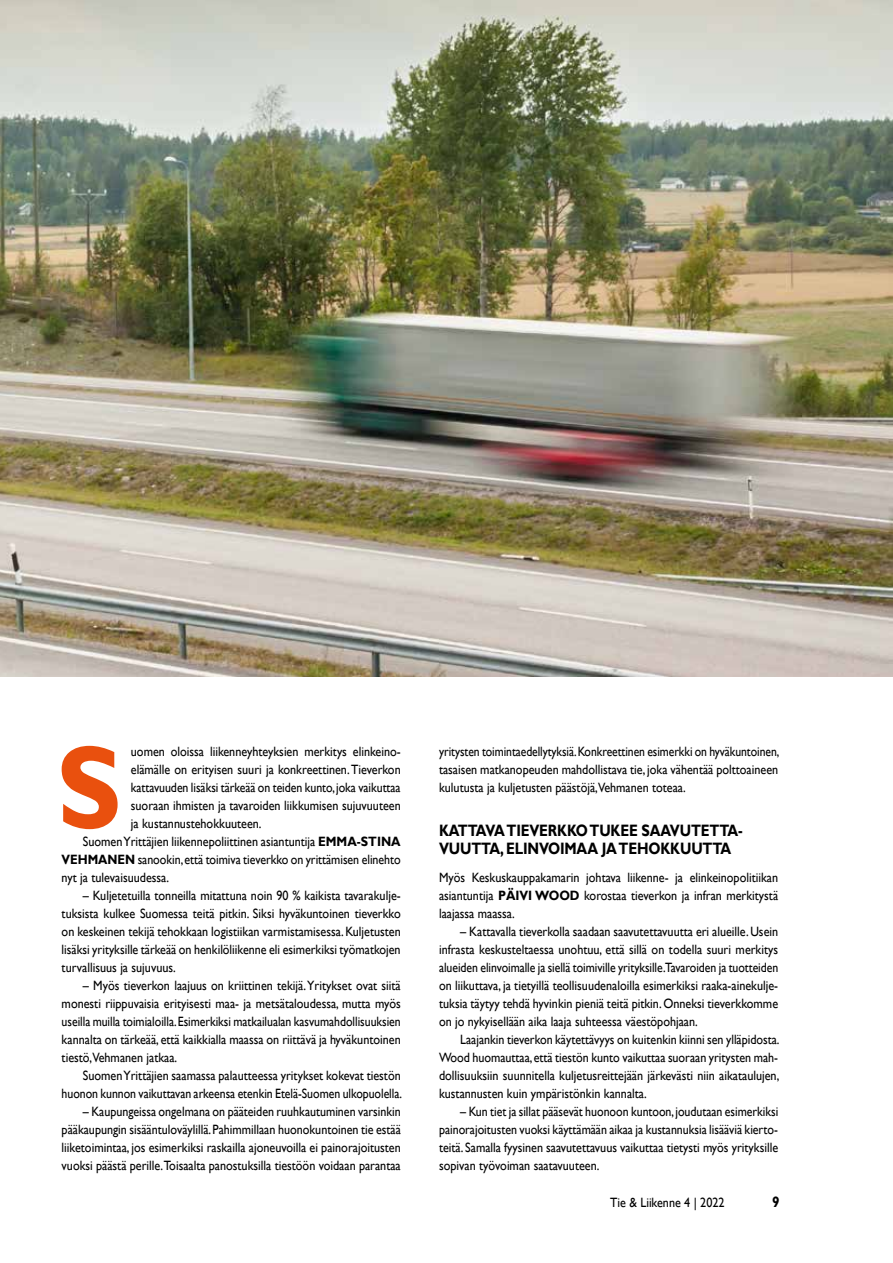
<style>
.page{position:relative;width:893px;height:1263px;background:#fff}
.page>*{position:absolute;margin:0;border:0;box-sizing:border-box;transform-origin:0 0}
.t1{font:700 119.1px "Gill Sans";color:#e9500e;scale:.9 1}
.t2{font:700 16.5px/18px "Gill Sans";letter-spacing:-.01em;color:#000;scale:.84 1}
.t3{font:700 15px "Gill Sans";color:#000;scale:.9 1}
.t4{font:13.5px/18px "Gill Sans";color:#000;text-align:justify;scale:.9 1}
.t5{font:13.5px/18px "Gill Sans";color:#000;text-align:justify;scale:.89 1}
.t6{font:13.5px/18px "Gill Sans";color:#000;text-align:justify;scale:.88 1}
.t7{font:13.5px/18px "Gill Sans";color:#000;text-align:justify;scale:.86 1}
.s1{font-weight:700}
</style>
<div class="page">
<img style="left:0;top:0;width:893px;height:677px">
<h1 class="t1" style="left:57px;top:716px;width:73px">S</h1>
<p class="t4" style="left:131px;top:743px;width:301px">uomen oloissa liikenneyhteyksien merkitys elinkeino-</p>
<p class="t4" style="left:131px;top:761px;width:301px">elämälle on erityisen suuri ja konkreettinen. Tieverkon</p>
<p class="t6" style="left:131px;top:779px;width:308px">kattavuuden lisäksi tärkeää on teiden kunto, joka vaikuttaa</p>
<p class="t4" style="left:131px;top:797px;width:301px">suoraan ihmisten ja tavaroiden liikkumisen sujuvuuteen</p>
<p class="t4" style="left:131px;top:815px;width:147px">ja kustannustehokkuuteen.</p>
<p class="t4" style="left:83px;top:833px;width:355px">Suomen Yrittäjien liikennepoliittinen asiantuntija <span class="s1">EMMA-STINA</span></p>
<p class="t6" style="left:62px;top:851px;width:387px"><span class="s1">VEHMANEN</span> sanookin, että toimiva tieverkko on yrittämisen elinehto</p>
<p class="t4" style="left:62px;top:869px;width:121px">nyt ja tulevaisuudessa.</p>
<p class="t4" style="left:62px;top:887px;width:378px;text-indent:21px">– Kuljetetuilla tonneilla mitattuna noin 90 % kaikista tavarakulje&shy;tuksista kulkee Suomessa teitä pitkin. Siksi hyväkuntoinen tieverkko on keskeinen tekijä tehokkaan logistiikan varmistamisessa. Kuljetusten lisäksi yrityksille tärkeää on henkilöliikenne eli esimerkiksi työmatkojen turvallisuus ja sujuvuus.</p>
<p class="t4" style="left:62px;top:977px;width:378px;text-indent:21px">– Myös tieverkon laajuus on kriittinen tekijä. Yritykset ovat siitä monesti riippuvaisia erityisesti maa- ja metsätaloudessa, mutta myös useilla muilla toimialoilla. Esimerkiksi matkailualan kasvumahdollisuuksien kannalta on tärkeää, että kaikkialla maassa on riittävä ja hyväkuntoinen tiestö,Vehmanen jatkaa.</p>
<p class="t4" style="left:62px;top:1067px;width:380px;text-align:right">Suomen Yrittäjien saamassa palautteessa yritykset kokevat tiestön huonon kunnon vaikuttavan arkeensa etenkin Etelä-Suomen ulkopuolella.</p>
<p class="t5" style="left:62px;top:1103px;width:383px;text-indent:21px">– Kaupungeissa ongelmana on pääteiden ruuhkautuminen varsinkin pääkaupungin sisääntuloväylillä. Pahimmillaan huonokuntoinen tie estää liiketoimintaa, jos esimerkiksi raskailla ajoneuvoilla ei painorajoitusten vuoksi päästä perille.Toisaalta panostuksilla tiestöön voidaan parantaa</p>
<p class="t7" style="left:439px;top:743px;width:397px">yritysten toimintaedellytyksiä. Konkreettinen esimerkki on hyväkuntoinen, tasaisen matkanopeuden mahdollistava tie, joka vähentää polttoaineen kulutusta ja kuljetusten päästöjä,Vehmanen toteaa.</p>
<p class="t2" style="left:439px;top:821px;width:363px">KATTAVA TIEVERKKO TUKEE SAAVUTETTA-<br>VUUTTA, ELINVOIMAA JA TEHOKKUUTTA</p>
<p class="t4" style="left:439px;top:869px;width:378px">Myös Keskuskauppakamarin johtava liikenne- ja elinkeinopolitiikan asiantuntija <span class="s1">PÄIVI WOOD</span> korostaa tieverkon ja infran merkitystä laajassa maassa.</p>
<p class="t4" style="left:439px;top:923px;width:378px;text-indent:21px">– Kattavalla tieverkolla saadaan saavutettavuutta eri alueille. Usein infrasta keskusteltaessa unohtuu, että sillä on todella suuri merkitys alueiden elinvoimalle ja siellä toimiville yrityksille.Tavaroiden ja tuotteiden on liikuttava, ja tietyillä teollisuudenaloilla esimerkiksi raaka-ainekulje&shy;tuksia täytyy tehdä hyvinkin pieniä teitä pitkin. Onneksi tieverkkomme on jo nykyisellään aika laaja suhteessa väestöpohjaan.</p>
<p class="t5" style="left:439px;top:1031px;width:384px;text-indent:21px">Laajankin tieverkon käytettävyys on kuitenkin kiinni sen ylläpidosta.<br>Wood huomauttaa, että tiestön kunto vaikuttaa suoraan yritysten mah&shy;dollisuuksiin suunnitella kuljetusreittejään järkevästi niin aikataulujen, kustannusten kuin ympäristönkin kannalta.</p>
<p class="t6" style="left:439px;top:1103px;width:387px;text-indent:21px">– Kun tiet ja sillat pääsevät huonoon kuntoon, joudutaan esimerkiksi painorajoitusten vuoksi käyttämään aikaa ja kustannuksia lisääviä kierto&shy;teitä. Samalla fyysinen saavutettavuus vaikuttaa tietysti myös yrityksille sopivan työvoiman saatavuuteen.</p>
<p class="t4" style="left:610px;top:1194px;width:129px">Tie &amp; Liikenne 4 | 2022</p>
<p class="t3" style="left:772px;top:1193px;width:10px">9</p>
</div>
